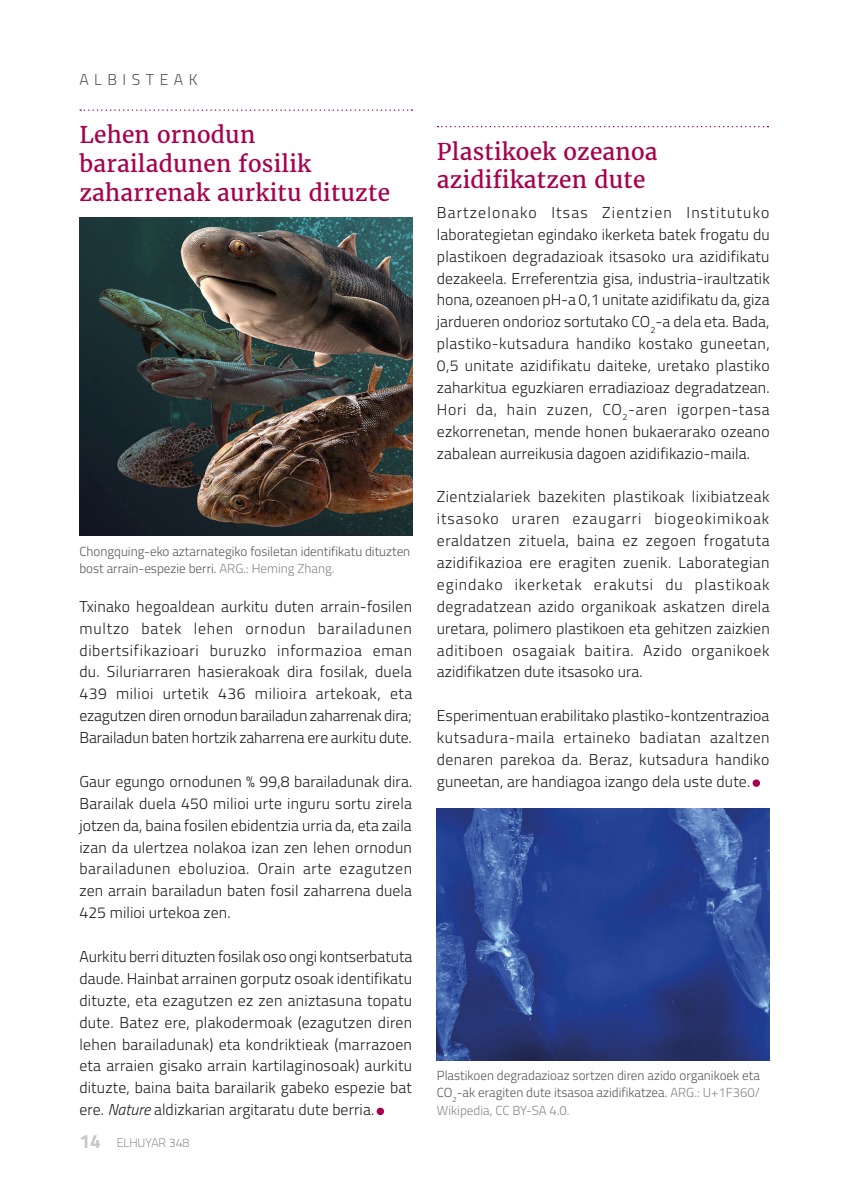
<style>
.page{position:relative;width:844px;height:1191px;background:#fff}
.page>*{position:absolute;margin:0;border:0;box-sizing:border-box;transform-origin:0 0}
.t1{font:22.75px/28.9px "Merriweather";letter-spacing:.01em;color:#a8004d}
.t2{font:300 15.75px/21.9px "Titillium";letter-spacing:.005em;color:#1d1d1b;text-align:justify}
.t3{font:300 15.75px "Titillium";letter-spacing:.35em;color:#575756}
.t4{font:300 13.12px/17.5px "Titillium";color:#575756}
.t5{font:100 12.25px "Titillium";color:#575756}
.s1{color:#878787}
.s2{font-style:italic}
.s3{font-weight:700;font-size:19.25px;color:#c7c7c6}
</style>
<div class="page">
<div style="left:376px;top:1107px;width:8px;height:8px;background:#a8004d;border-radius:50%"></div>
<svg style="left:80px;top:109px;width:332px;height:2px"></svg>
<div style="left:752px;top:779px;width:7px;height:8px;background:#a8004d;border-radius:50%"></div>
<svg style="left:437px;top:126px;width:331px;height:1px"></svg>
<img style="left:79px;top:218px;width:333px;height:318px">
<img style="left:437px;top:808px;width:332px;height:252px">
<p class="t3" style="left:79px;top:68px;width:120px">ALBISTEAK</p>
<h1 class="t1" style="left:79px;top:121px;width:312px">Lehen ornodun barailadunen fosilik zaharrenak aurkitu dituzte</h1>
<p class="t4" style="left:79px;top:542px;width:332px">Chongquing-eko aztarnategiko fosiletan identifikatu dituzten bost arrain-espezie berri. <span class="s1">ARG.: Heming Zhang.</span></p>
<p class="t2" style="left:79px;top:594px;width:334px">Txinako hegoaldean aurkitu duten arrain-fosilen multzo batek lehen ornodun barailadunen dibertsifikazioari buruzko informazioa eman du. Siluriarraren hasierakoak dira fosilak, duela 439 milioi urtetik 436 milioira artekoak, eta ezagutzen diren ornodun barailadun zaharrenak dira; Barailadun baten hortzik zaharrena ere aurkitu dute.</p>
<p class="t2" style="left:79px;top:769px;width:334px">Gaur egungo ornodunen % 99,8 barailadunak dira.<br>Barailak duela 450 milioi urte inguru sortu zirela jotzen da, baina fosilen ebidentzia urria da, eta zaila izan da ulertzea nolakoa izan zen lehen ornodun barailadunen eboluzioa. Orain arte ezagutzen zen arrain barailadun baten fosil zaharrena duela 425 milioi urtekoa zen.</p>
<p class="t2" style="left:79px;top:944px;width:334px">Aurkitu berri dituzten fosilak oso ongi kontserbatuta daude. Hainbat arrainen gorputz osoak identifikatu dituzte, eta ezagutzen ez zen aniztasuna topatu dute. Batez ere, plakodermoak (ezagutzen diren lehen barailadunak) eta kondriktieak (marrazoen eta arraien gisako arrain kartilaginosoak) aurkitu dituzte, baina baita barailarik gabeko espezie bat ere. <span class="s2">Nature</span> aldizkarian argitaratu dute berria.</p>
<p class="t5" style="left:79px;top:1133px;width:111px"><span class="s3">14</span> ELHUYAR 348</p>
<h1 class="t1" style="left:437px;top:137px;width:222px">Plastikoek ozeanoa azidifikatzen dute</h1>
<p class="t2" style="left:437px;top:201px;width:334px">Bartzelonako Itsas Zientzien Institutuko laborategietan egindako ikerketa batek frogatu du plastikoen degradazioak itsasoko ura azidifikatu dezakeela. Erreferentzia gisa, industria-iraultzatik hona, ozeanoen pH-a 0,1 unitate azidifikatu da, giza jardueren ondorioz sortutako CO<sub>2</sub>-a dela eta. Bada, plastiko-kutsadura handiko kostako guneetan, 0,5 unitate azidifikatu daiteke, uretako plastiko zaharkitua eguzkiaren erradiazioaz degradatzean.<br>Hori da, hain zuzen, CO<sub>2</sub>-aren igorpen-tasa ezkorrenetan, mende honen bukaerarako ozeano zabalean aurreikusia dagoen azidifikazio-maila.</p>
<p class="t2" style="left:437px;top:485px;width:334px">Zientzialariek bazekiten plastikoak lixibiatzeak itsasoko uraren ezaugarri biogeokimikoak eraldatzen zituela, baina ez zegoen frogatuta azidifikazioa ere eragiten zuenik. Laborategian egindako ikerketak erakutsi du plastikoak degradatzean azido organikoak askatzen direla uretara, polimero plastikoen eta gehitzen zaizkien aditiboen osagaiak baitira. Azido organikoek azidifikatzen dute itsasoko ura.</p>
<p class="t2" style="left:437px;top:704px;width:334px">Esperimentuan erabilitako plastiko-kontzentrazioa kutsadura-maila ertaineko badiatan azaltzen denaren parekoa da. Beraz, kutsadura handiko guneetan, are handiagoa izango dela uste dute.</p>
<p class="t4" style="left:437px;top:1066px;width:324px;text-align:justify">Plastikoen degradazioaz sortzen diren azido organikoek eta CO<sub>2</sub>-ak eragiten dute itsasoa azidifikatzea. <span class="s1">ARG.: U+1F360/ Wikipedia, CC BY-SA 4.0.</span></p>
</div>
